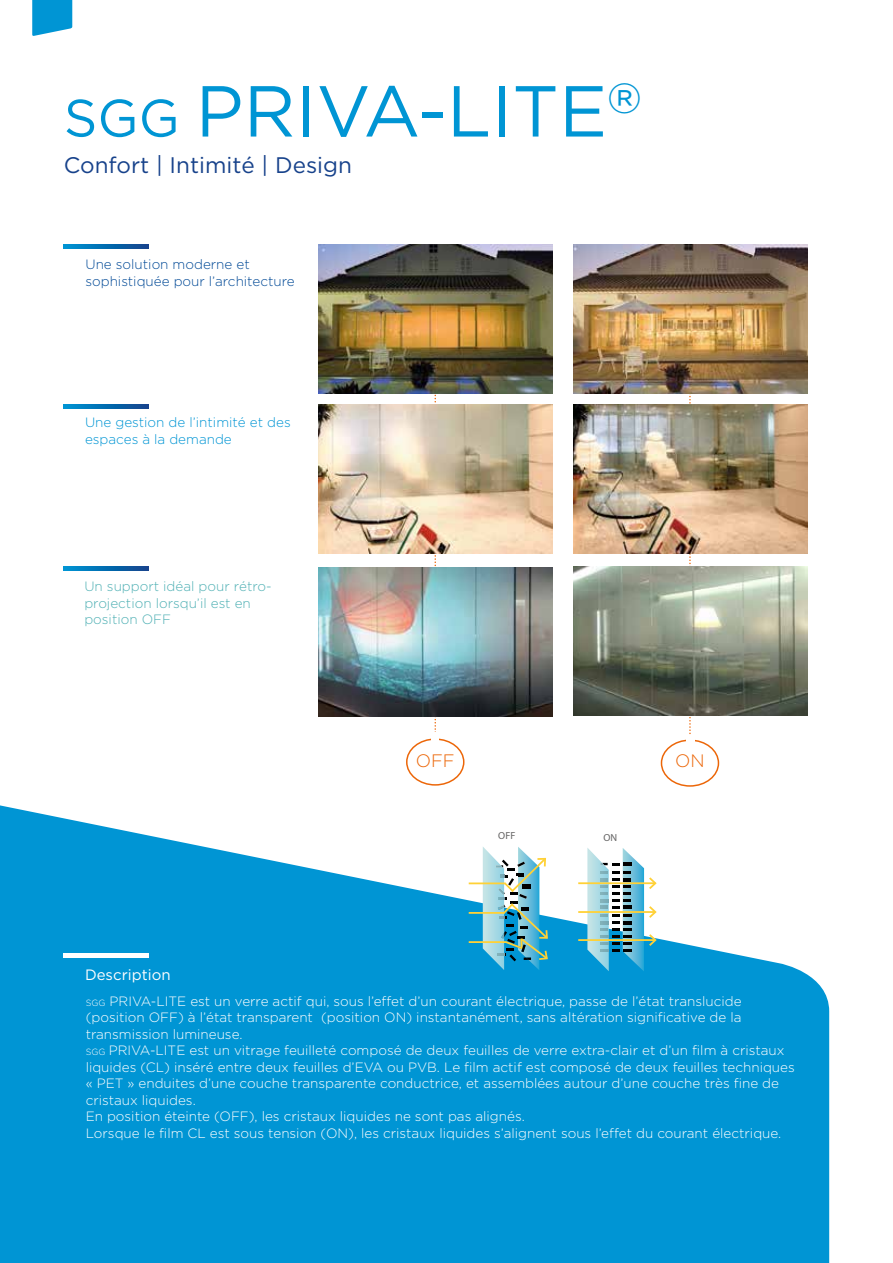
<style>
.page{position:relative;width:893px;height:1263px;background:#fff}
.page>*{position:absolute;margin:0;border:0;box-sizing:border-box;transform-origin:0 0}
.t1{font:72px "Gotham";color:#0095d4}
.t2{font:22.5px "Gotham";color:#17428b}
.t3{font:300 18px "Gotham";color:#ec6608}
.t4{font:15px "Gotham";color:#fff}
.t5{font:300 13.5px/16.5px "Gotham";color:#fff}
.t6{font:300 13.5px/16.5px "Gotham";color:#4fb0b4}
.t7{font:300 13.5px/16.5px "Gotham";color:#004996}
.t8{font:300 13.5px/16.5px "Gotham";color:#0095d4}
.t9{font:10.2px "DIN Pro Pl";letter-spacing:.01em;color:#646363}
.s1{font-size:52.5px}
.s2{font-size:9px}
</style>
<div class="page">
<svg style="left:0;top:771px;width:829px;height:492px;fill:#0095d4"></svg>
<hr style="left:469px;top:882px;width:36px;height:2px;background:#ffd136">
<hr style="left:469px;top:912px;width:35px;height:2px;background:#ffd136">
<hr style="left:469px;top:941px;width:37px;height:2px;background:#ffd136">
<svg style="left:483px;top:846px;width:66px;height:124px"></svg>
<hr style="left:578px;top:882px;width:77px;height:2px;background:#ffd136">
<hr style="left:578px;top:911px;width:77px;height:2px;background:#ffd136">
<hr style="left:578px;top:939px;width:77px;height:2px;background:#ffd136">
<svg style="left:587px;top:847px;width:71px;height:124px"></svg>
<svg style="left:434px;top:393px;width:2px;height:339px"></svg>
<div style="left:406px;top:738px;width:58px;height:48px;border:2px solid #ec6608;border-radius:50%"></div>
<svg style="left:689px;top:393px;width:2px;height:341px"></svg>
<img style="left:319px;top:244px;width:234px;height:149px">
<img style="left:573px;top:244px;width:234px;height:149px">
<img style="left:319px;top:404px;width:234px;height:149px">
<img style="left:573px;top:404px;width:234px;height:149px">
<img style="left:573px;top:567px;width:234px;height:149px">
<div style="left:431px;top:732px;width:8px;height:20px;background:#fff"></div>
<div style="left:661px;top:739px;width:58px;height:48px;border:2px solid #ec6608;border-radius:50%"></div>
<div style="left:686px;top:735px;width:8px;height:18px;background:#fff"></div>
<img style="left:319px;top:567px;width:234px;height:149px">
<svg style="left:32px;top:0;width:40px;height:36px"></svg>
<svg style="left:64px;top:244px;width:85px;height:5px"></svg>
<svg style="left:64px;top:404px;width:85px;height:4px"></svg>
<svg style="left:64px;top:567px;width:85px;height:4px"></svg>
<hr style="left:64px;top:954px;width:85px;height:4px;background:#fff">
<h1 class="t1" style="left:64px;top:71px;width:580px"><span class="s1">SGG</span> PRIVA-LITE<sup>®</sup></h1>
<h2 class="t2" style="left:64px;top:152px;width:290px">Confort | Intimité | Design</h2>
<p class="t7" style="left:85px;top:256px;width:211px">Une solution moderne et sophistiquée pour l’architecture</p>
<p class="t8" style="left:85px;top:414px;width:207px">Une gestion de l’intimité et des espaces à la demande</p>
<p class="t6" style="left:84px;top:578px;width:189px">Un support idéal pour rétro&shy;projection lorsqu’il est en position OFF</p>
<p class="t4" style="left:85px;top:967px;width:87px">Description</p>
<h3 class="t3" style="left:416px;top:750px;width:40px">OFF</h3>
<h3 class="t3" style="left:675px;top:750px;width:31px">ON</h3>
<p class="t9" style="left:498px;top:830px;width:42px">OFF OFF</p>
<p class="t9" style="left:580px;top:830px;width:39px">ON ON</p>
<p class="t5" style="left:86px;top:992px;width:711px"><span class="s2">SGG</span> PRIVA-LITE est un verre actif qui, sous l’effet d’un courant électrique, passe de l’état translucide (position OFF) à l’état transparent (position ON) instantanément, sans altération significative de la transmission lumineuse.<br><span class="s2">SGG</span> PRIVA-LITE est un vitrage feuilleté composé de deux feuilles de verre extra-clair et d’un film à cristaux liquides (CL) inséré entre deux feuilles d’EVA ou PVB. Le film actif est composé de deux feuilles techniques « PET » enduites d’une couche transparente conductrice, et assemblées autour d’une couche très fine de cristaux liquides.<br>En position éteinte (OFF), les cristaux liquides ne sont pas alignés.<br>Lorsque le film CL est sous tension (ON), les cristaux liquides s’alignent sous l’effet du courant électrique.</p>
</div>
